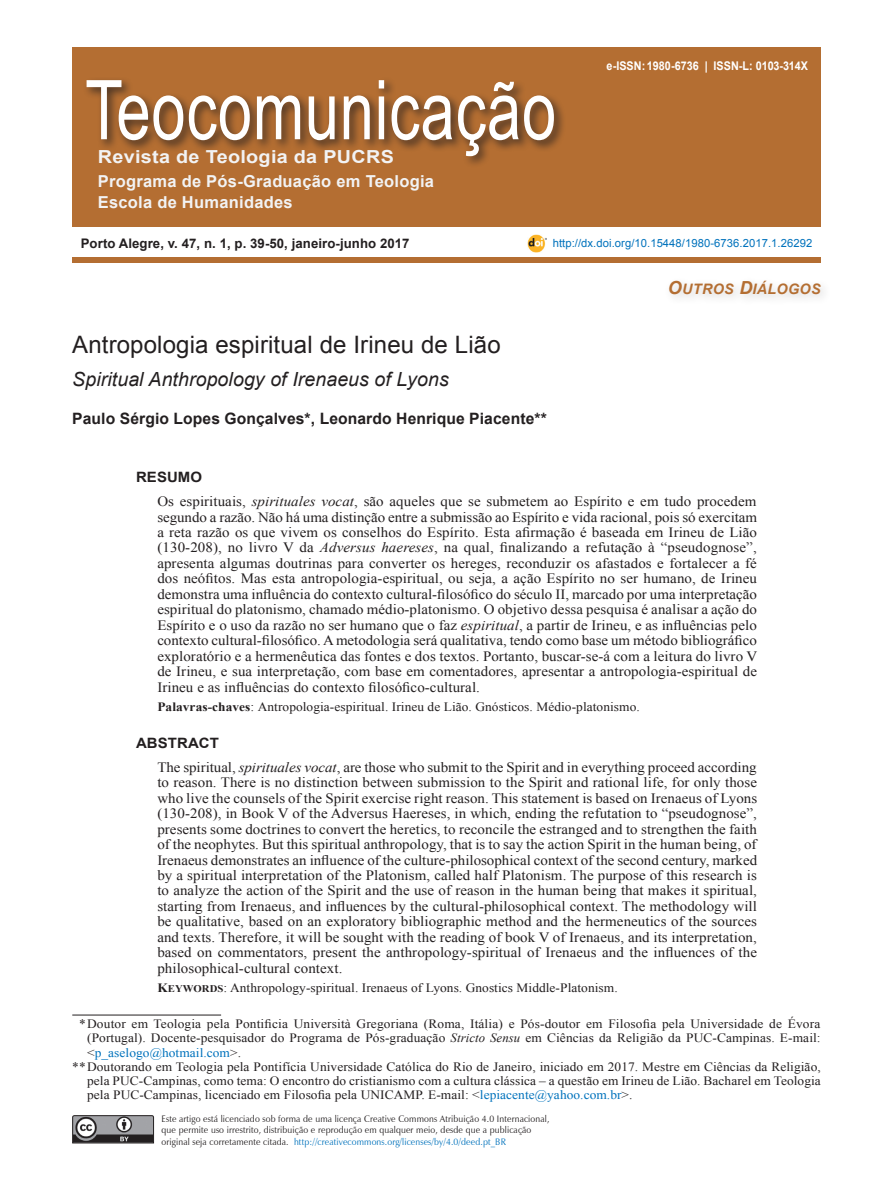
<style>
.page{position:relative;width:893px;height:1191px;background:#fff}
.page>*{position:absolute;margin:0;border:0;box-sizing:border-box;transform-origin:0 0}
.t1{font:82.5px "Arial Narrow";letter-spacing:.01em;color:#fff;scale:.91 1}
.t2{font:24px "Arial";letter-spacing:.005em;color:#231f20}
.t3{font:italic 19.5px "Arial";letter-spacing:.005em;color:#231f20}
.t4{font:700 18px "Arial";letter-spacing:.015em;color:#f2f3f4;scale:1.1 1}
.t5{font:700 16.5px/21px "Arial";letter-spacing:.015em;color:#f2f3f4}
.t6{font:700 15.6px "Arial";letter-spacing:.005em;color:#231f20}
.t7{font:14.4px "Arial Bold Italic MT SC800";letter-spacing:.02em;color:#b46e32}
.t8{font:14.25px/15.5px "Times New Roman";letter-spacing:.005em;color:#231f20;text-align:justify;scale:1.05 1}
.t9{font:700 14.25px "Arial";letter-spacing:.005em;color:#231f20;scale:1.05 1}
.t10{font:700 13.2px "Arial";letter-spacing:.005em;color:#231f20}
.t11{font:12.75px "Times New Roman";letter-spacing:.005em;color:#231f20;scale:1.05 1}
.t12{font:12.75px "Times New Roman";letter-spacing:.005em;color:#0072bc;scale:1.05 1}
.t13{font:700 12px "Arial";letter-spacing:.005em;color:#fff;scale:.9 1}
.t14{font:11.25px "Arial";letter-spacing:.005em;color:#0072bc}
.t15{font:9.45px/11.2px "Zapf Humanist 601 BT";letter-spacing:.015em;color:#231f20;scale:.93 1}
.s1{font-size:18px}
.s2{font-style:italic}
.s3{font-weight:700}
.s4{font-family:"Times New Roman PS Bold MT SC800"}
.s5{font-family:"Times New Roman PS Bold MT SC800";font-size:10.2px}
.s6{color:#fff}
.s7{color:#231f20}
.s8{color:#0072bc}
</style>
<div class="page">
<svg style="left:72px;top:1115px;width:82px;height:28px;background:#7b7a7c"></svg>
<div style="left:664px;top:275px;width:168px;height:31px;background:#f9f9f9"></div>
<div style="left:72px;top:47px;width:749px;height:179px;background:#b46e32"></div>
<div style="left:83px;top:76px;width:483px;height:92px;background:#231f20;opacity:.75"></div>
<div style="left:72px;top:257px;width:749px;height:5px;background:#b46e32"></div>
<img style="left:528px;top:235px;width:18px;height:17px">
<hr style="left:72px;top:1014px;width:149px;height:1px;background:#231f20">
<h1 class="t1" style="left:85px;top:50px;width:519px">Teocomunicação</h1>
<p class="t4" style="left:98px;top:145px;width:271px">Revista de Teologia da PUCRS</p>
<p class="t5" style="left:98px;top:172px;width:338px">Programa de Pós-Graduação em Teologia<br>Escola de Humanidades</p>
<p class="t13" style="left:607px;top:58px;width:225px">e-ISSN:1980-6736 | ISSN-L: 0103-314X</p>
<p class="t10" style="left:81px;top:235px;width:330px">Porto Alegre, v. 47, n. 1, p. 39-50, janeiro-junho 2017</p>
<p class="t14" style="left:553px;top:236px;width:261px">http://dx.doi.org/10.15448/1980-6736.2017.1.26292</p>
<h2 class="t2" style="left:72px;top:329px;width:430px">Antropologia espiritual de Irineu de Lião</h2>
<h3 class="t3" style="left:72px;top:366px;width:378px">Spiritual Anthropology of Irenaeus of Lyons</h3>
<p class="t6" style="left:72px;top:408px;width:476px">Paulo Sérgio Lopes Gonçalves*, Leonardo Henrique Piacente**</p>
<p class="t7" style="left:668px;top:279px;width:154px"><span class="s1">O</span>UTROS <span class="s1">D</span>IÁLOGOS</p>
<p class="t9" style="left:136px;top:468px;width:21px">Resu</p>
<p class="t9" style="left:178px;top:468px;width:25px">mo</p>
<p class="t8" style="left:157px;top:493px;width:573px">Os espirituais, <span class="s2">spirituales vocat</span>, são aqueles que se submetem ao Espírito e em tudo procedem segundo a razão. Não há uma distinção entre a submissão ao Espírito e vida racional, pois só exercitam a reta razão os que vivem os conselhos do Espírito. Esta afirmação é baseada em Irineu de Lião (130-208), no livro V da <span class="s2">Adversus haereses</span>, na qual, finalizando a refutação à “pseudognose”, apresenta algumas doutrinas para converter os hereges, reconduzir os afastados e fortalecer a fé dos neófitos. Mas esta antropologia-espiritual, ou seja, a ação Espírito no ser humano, de Irineu demonstra uma influência do contexto cultural-filosófico do século II, marcado por uma interpretação espiritual do platonismo, chamado médio-platonismo. O objetivo dessa pesquisa é analisar a ação do Espírito e o uso da razão no ser humano que o faz <span class="s2">espiritual</span>, a partir de Irineu, e as influências pelo contexto cultural-filosófico. A metodologia será qualitativa, tendo como base um método bibliográfico exploratório e a hermenêutica das fontes e dos textos. Portanto, buscar-se-á com a leitura do livro V de Irineu, e sua interpretação, com base em comentadores, apresentar a antropologia-espiritual de Irineu e as influências do contexto filosófico-cultural.</p>
<p class="t11" style="left:157px;top:698px;width:461px"><span class="s3">Palavras-chaves</span>: Antropologia-espiritual. Irineu de Lião. Gnósticos. Médio-platonismo.</p>
<p class="t9" style="left:136px;top:733px;width:32px">Abstract</p>
<p class="t8" style="left:157px;top:759px;width:573px">The spiritual, <span class="s2">spirituales vocat</span>, are those who submit to the Spirit and in everything proceed according to reason. There is no distinction between submission to the Spirit and rational life, for only those who live the counsels of the Spirit exercise right reason. This statement is based on Irenaeus of Lyons (130-208), in Book V of the Adversus Haereses, in which, ending the refutation to “pseudognose”, presents some doctrines to convert the heretics, to reconcile the estranged and to strengthen the faith of the neophytes. But this spiritual anthropology, that is to say the action Spirit in the human being, of Irenaeus demonstrates an influence of the culture-philosophical context of the second century, marked by a spiritual interpretation of the Platonism, called half Platonism. The purpose of this research is to analyze the action of the Spirit and the use of reason in the human being that makes it spiritual, starting from Irenaeus, and influences by the cultural-philosophical context. The methodology will be qualitative, based on an exploratory bibliographic method and the hermeneutics of the sources and texts. Therefore, it will be sought with the reading of book V of Irenaeus, and its interpretation, based on commentators, present the anthropology-spiritual of Irenaeus and the influences of the philosophical-cultural context.</p>
<p class="t11" style="left:157px;top:979px;width:440px"><span class="s4">K</span><span class="s5">EYWORDS</span>: Anthropology-spiritual. Irenaeus of Lyons. Gnostics Middle-Platonism.</p>
<p class="t11" style="left:72px;top:1015px;width:714px"><span class="s6">*</span>*Doutor em Teologia pela Pontificia Università Gregoriana (Roma, Itália) e Pós-doutor em Filosofia pela Universidade de Évora</p>
<p class="t11" style="left:87px;top:1029px;width:700px">(Portugal). Docente-pesquisador do Programa de Pós-graduação <span class="s2">Stricto Sensu</span> em Ciências da Religião da PUC-Campinas. E-mail:</p>
<p class="t12" style="left:87px;top:1043px;width:148px"><span class="s7">&lt;</span>p_aselogo@hotmail.com<span class="s7">&gt;.</span></p>
<p class="t11" style="left:72px;top:1058px;width:714px">**Doutorando em Teologia pela Pontifícia Universidade Católica do Rio de Janeiro, iniciado em 2017. Mestre em Ciências da Religião,</p>
<p class="t11" style="left:87px;top:1072px;width:700px">pela PUC-Campinas, como tema: O encontro do cristianismo com a cultura clássica – a questão em Irineu de Lião. Bacharel em Teologia</p>
<p class="t11" style="left:87px;top:1086px;width:521px">pela PUC-Campinas, licenciado em Filosofia pela UNICAMP. E-mail: &lt;<span class="s8">lepiacente@yahoo.com.br</span>&gt;.</p>
<p class="t15" style="left:162px;top:1113px;width:419px">Este artigo está licenciado sob forma de uma licença Creative Commons Atribuição 4.0 Internacional, que permite uso irrestrito, distribuição e reprodução em qualquer meio, desde que a publicação original seja corretamente citada. <span class="s8">http://creativecommons.org/licenses/by/4.0/deed.pt_BR</span></p>
</div>
